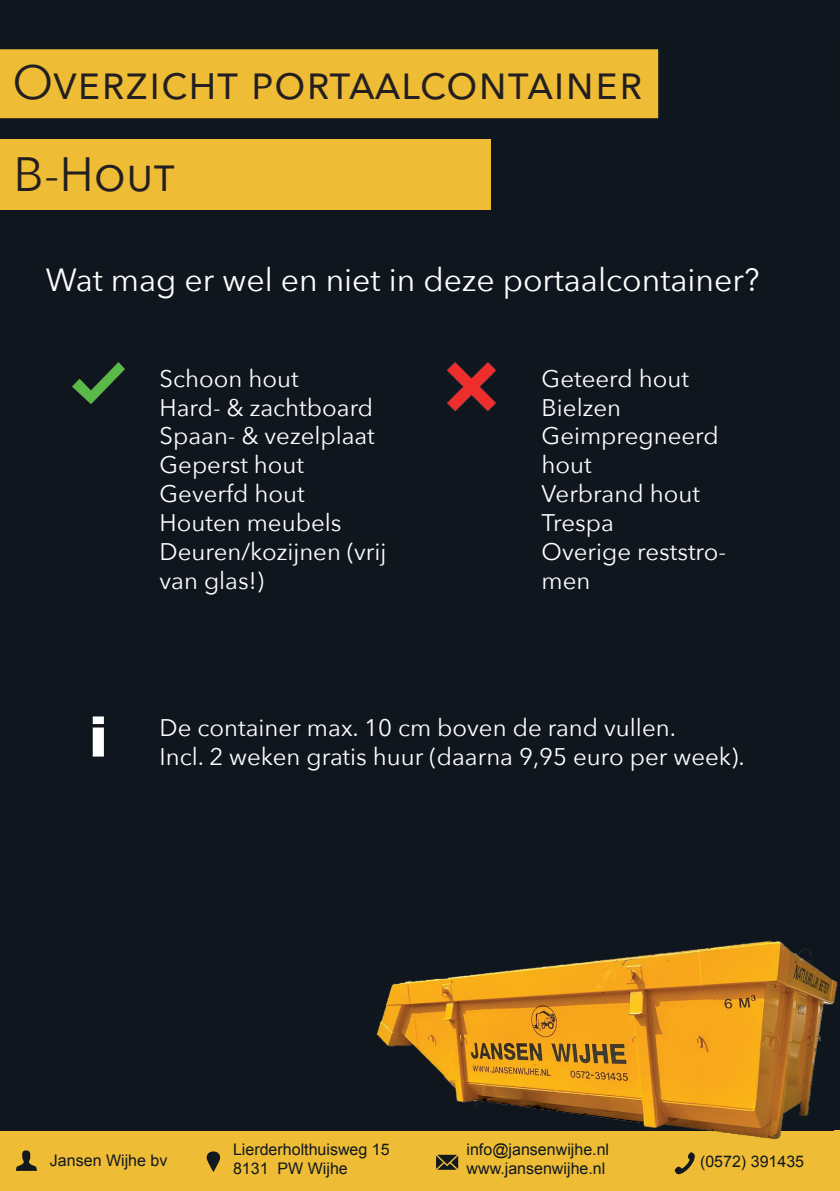
<style>
.page{position:relative;width:840px;height:1191px;background:#fff}
.page>*{position:absolute;margin:0;border:0;box-sizing:border-box;transform-origin:0 0}
.t1{font:900 56px "Arial";color:#fff}
.t2{font:48px/92.2px "Avenir Next";color:#231f20}
.t3{font:32px "Avenir Next";color:#fff}
.t4{font:24px/28.8px "Avenir Next";color:#fff}
.t5{font:16px/19.2px "Arial";color:#11181e}
</style>
<div class="page">
<div style="left:0;top:0;width:839px;height:1191px;background:#10161d"></div>
<div style="left:0;top:49px;width:659px;height:70px;background:#eebc35"></div>
<div style="left:0;top:139px;width:490px;height:71px;background:#eebc35"></div>
<img style="left:72px;top:363px;width:52px;height:40px">
<img style="left:447px;top:363px;width:48px;height:47px">
<div style="left:0;top:1131px;width:839px;height:60px;background:#eebc35"></div>
<img style="left:376px;top:940px;width:462px;height:200px">
<svg style="left:674px;top:1152px;width:21px;height:23px"></svg>
<svg style="left:206px;top:1151px;width:14px;height:21px"></svg>
<svg style="left:436px;top:1154px;width:22px;height:15px"></svg>
<svg style="left:16px;top:1150px;width:21px;height:20px"></svg>
<div style="left:834px;top:1130px;width:5px;height:61px;background:#eebc35"></div>
<h2 class="t2" style="left:12px;top:34px;width:631px">Overzicht portaalcontainer<br>B-Hout</h2>
<h3 class="t3" style="left:46px;top:252px;width:714px">Wat mag er wel en niet in deze portaalcontainer?</h3>
<h1 class="t1" style="left:89px;top:696px;width:20px">i</h1>
<p class="t4" style="left:159px;top:363px;width:228px">Schoon hout<br>Hard- &amp; zachtboard<br>Spaan- &amp; vezelplaat<br>Geperst hout<br>Geverfd hout<br>Houten meubels<br>Deuren/kozijnen (vrij van glas!)</p>
<p class="t4" style="left:541px;top:363px;width:186px">Geteerd hout<br>Bielzen<br>Geimpregneerd hout<br>Verbrand hout<br>Trespa<br>Overige reststro&shy;men</p>
<p class="t4" style="left:159px;top:712px;width:517px">De container max. 10 cm boven de rand vullen.</p>
<p class="t4" style="left:159px;top:741px;width:586px">Incl. 2 weken gratis huur (daarna 9,95 euro per week).</p>
<p class="t5" style="left:233px;top:1139px;width:158px">Lierderholthuisweg 15<br>8131 PW Wijhe</p>
<p class="t5" style="left:466px;top:1140px;width:144px">info@jansenwijhe.nl www.jansenwijhe.nl</p>
<p class="t5" style="left:50px;top:1151px;width:119px">Jansen Wijhe bv</p>
<p class="t5" style="left:699px;top:1152px;width:106px">(0572) 391435</p>
</div>
